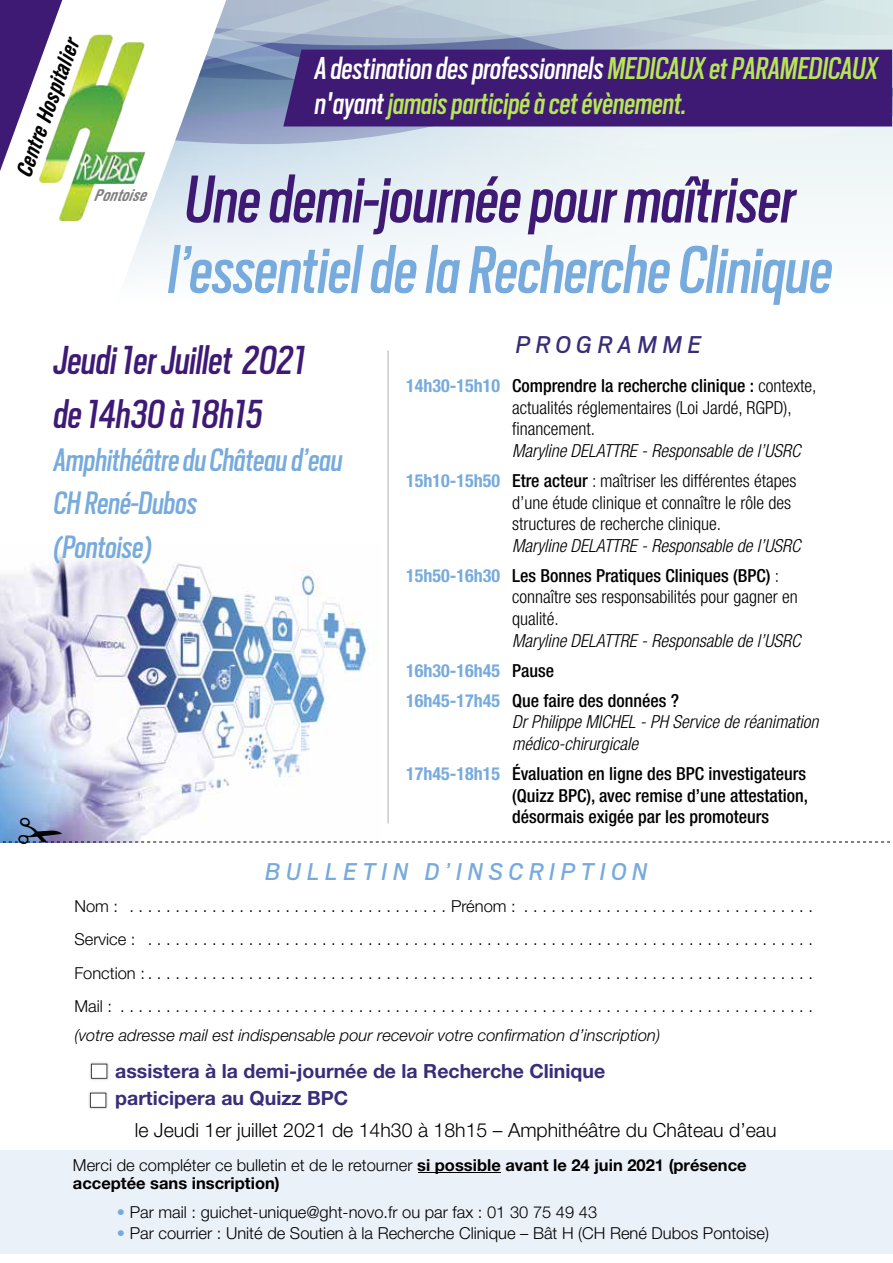
<style>
.page{position:relative;width:893px;height:1263px;background:#fff}
.page>*{position:absolute;margin:0;border:0;box-sizing:border-box;transform-origin:0 0}
.t1{font:italic 75px "Scout Cond";color:#7ad}
.t2{font:italic 75px "Scout Cond";color:#3e1a75}
.t3{font:italic 45px/54px "Scout Cond";color:#3e1a75}
.t4{font:italic 36px/43.2px "Scout Cond";color:#7ad}
.t5{font:italic 34.95px/35px "Scout Cond";color:#b7e655}
.t6{font:italic 27px "Scout";letter-spacing:.2em;color:#7ad}
.t7{font:italic 27px "Scout";letter-spacing:.2em;color:#392d7a}
.t8{font:italic 700 condensed 21.75px "Helvetica Rounded";color:#000}
.t9{font:700 19.5px/27.3px "Helvetica Neue LT Std";color:#392d7a}
.t10{font:300 19.5px "Helvetica Neue LT Std";color:#000}
.t11{font:italic 300 condensed 18px/30.2px "Helvetica Neue LT Std";color:#000}
.t12{font:300 condensed 18px/21.6px "Helvetica Neue LT Std";color:#000}
.t13{font:500 condensed 18px/21.6px "Helvetica Neue LT Std";color:#000;text-align:justify}
.t14{font:300 16.5px/33.5px "Helvetica Neue LT Std";color:#000}
.t15{font:700 16.5px/18.5px "Helvetica Neue LT Std";color:#000}
.t16{font:italic 300 16.5px "Helvetica Neue LT Std";color:#000}
.t17{font:italic 700 condensed 16.35px "Helvetica Rounded";color:#000}
.s1{color:#fff}
.s2{font-weight:700;color:#7ad}
.s3{font-weight:500}
.s4{font-weight:700;font-style:normal;color:#7ad}
.s5{font-weight:500;font-style:normal}
.s6{font-style:normal}
.s7{font-style:normal;color:#fff}
.s8{font-weight:300}
.s9{color:#7ad}
</style>
<div class="page">
<svg style="left:226px;top:0;width:667px;height:265px"></svg>
<svg style="left:0;top:0;width:226px;height:273px"></svg>
<img style="left:16px;top:30px;width:139px;height:190px">
<img style="left:0;top:555px;width:369px;height:261px">
<div style="left:0;top:1151px;width:893px;height:103px;background:#ebf1f9"></div>
<div style="left:283px;top:50px;width:610px;height:76px;background:#3e1a75"></div>
<hr style="left:418px;top:1172px;width:82px;height:1px;background:#000">
<hr style="left:387px;top:350px;width:2px;height:473px;background:#cbcbcb">
<img style="left:90px;top:1062px;width:19px;height:18px">
<img style="left:89px;top:1091px;width:19px;height:18px">
<svg style="left:0;top:816px;width:891px;height:27px"></svg>
<h3 class="t8" style="left:10px;top:172px;width:147px;rotate:-70deg">Centre Hospitalier</h3>
<h3 class="t5" style="left:315px;top:49px;width:565px"><span class="s1">A destination des professionnels</span> MEDICAUX et PARAMEDICAUX <span class="s1">n'ayant</span> jamais participé à cet évènement.</h3>
<h1 class="t2" style="left:186px;top:150px;width:612px">Une demi-journée pour maîtriser</h1>
<h1 class="t1" style="left:169px;top:221px;width:666px">l’essentiel de la Recherche Clinique</h1>
<h2 class="t3" style="left:54px;top:331px;width:253px">Jeudi 1er Juillet 2021 de 14h30 à 18h15</h2>
<h3 class="t4" style="left:54px;top:437px;width:290px">Amphithéâtre du Château d’eau<br>CH René-Dubos<br>(Pontoise)</h3>
<p class="t17" style="left:94px;top:185px;width:53px">Pontoise</p>
<h3 class="t7" style="left:516px;top:327px;width:187px">PROGRAMME</h3>
<p class="t12" style="left:512px;top:375px;width:306px;text-indent:-106px"><span class="s2">14h30-15h10</span> <span class="s3">Comprendre la recherche clinique :</span> contexte, actualités réglementaires (Loi Jardé, RGPD), financement.</p>
<p class="t11" style="left:406px;top:436px;width:396px;text-align:right">Maryline DELATTRE - Responsable de l’USRC<br><span class="s4">15h10-15h50</span> <span class="s5">Etre acteur</span> <span class="s6">: maîtriser les différentes étapes</span></p>
<p class="t12" style="left:512px;top:491px;width:281px">d’une étude clinique et connaître le rôle des structures de recherche clinique.</p>
<p class="t11" style="left:406px;top:531px;width:396px;text-indent:106px">Maryline DELATTRE - Responsable de l’USRC<br><span class="s4">15h50-16h30</span> <span class="s5">Les Bonnes Pratiques Cliniques (BPC)</span> <span class="s6">:</span></p>
<p class="t12" style="left:512px;top:586px;width:287px">connaître ses responsabilités pour gagner en qualité.</p>
<p class="t11" style="left:406px;top:626px;width:396px;text-indent:106px">Maryline DELATTRE - Responsable de l’USRC<br><span class="s4">16h30-16h45</span> <span class="s5">Pause<br></span><span class="s4">16h45-17h45</span> <span class="s5">Que faire des données ?</span> <span class="s7">:</span></p>
<p class="t11" style="left:512px;top:712px;width:308px;line-height:21.6px">Dr Philippe MICHEL - PH Service de réanimation médico-chirurgicale</p>
<p class="t13" style="left:512px;top:763px;width:297px;text-indent:-106px"><span class="s2">17h45-18h15</span> Évaluation en ligne des BPC investigateurs (Quizz BPC), avec remise d’une attestation, désormais exigée par les promoteurs</p>
<h3 class="t6" style="left:265px;top:854px;width:384px">BULLETIN D’INSCRIPTION</h3>
<p class="t14" style="left:74px;top:889px;width:740px">Nom : . . . . . . . . . . . . . . . . . . . . . . . . . . . . . . . . . . Prénom : . . . . . . . . . . . . . . . . . . . . . . . . . . . . . . . .<br>Service : .........................................................................<br>Fonction : .........................................................................<br>Mail : ............................................................................</p>
<p class="t16" style="left:74px;top:1025px;width:587px">(votre adresse mail est indispensable pour recevoir votre confirmation d’inscription)</p>
<p class="t9" style="left:115px;top:1057px;width:491px">assistera à la demi-journée de la Recherche Clinique participera au Quizz BPC</p>
<p class="t10" style="left:135px;top:1118px;width:643px">le Jeudi 1er juillet 2021 de 14h30 à 18h15 – Amphithéâtre du Château d’eau</p>
<p class="t15" style="left:73px;top:1155px;width:675px"><span class="s8">Merci de compléter ce bulletin et de le retourner</span> si possible avant le 24 juin 2021 (présence acceptée sans inscription)</p>
<p class="t14" style="left:117px;top:1195px;width:482px"><span class="s9">•</span> Par mail : guichet-unique@ght-novo .fr ou par fax : 01 30 75 49 43</p>
<p class="t14" style="left:117px;top:1216px;width:653px"><span class="s9">•</span> Par courrier : Unité de Soutien à la Recherche Clinique – Bât H (CH René Dubos Pontoise)</p>
</div>
